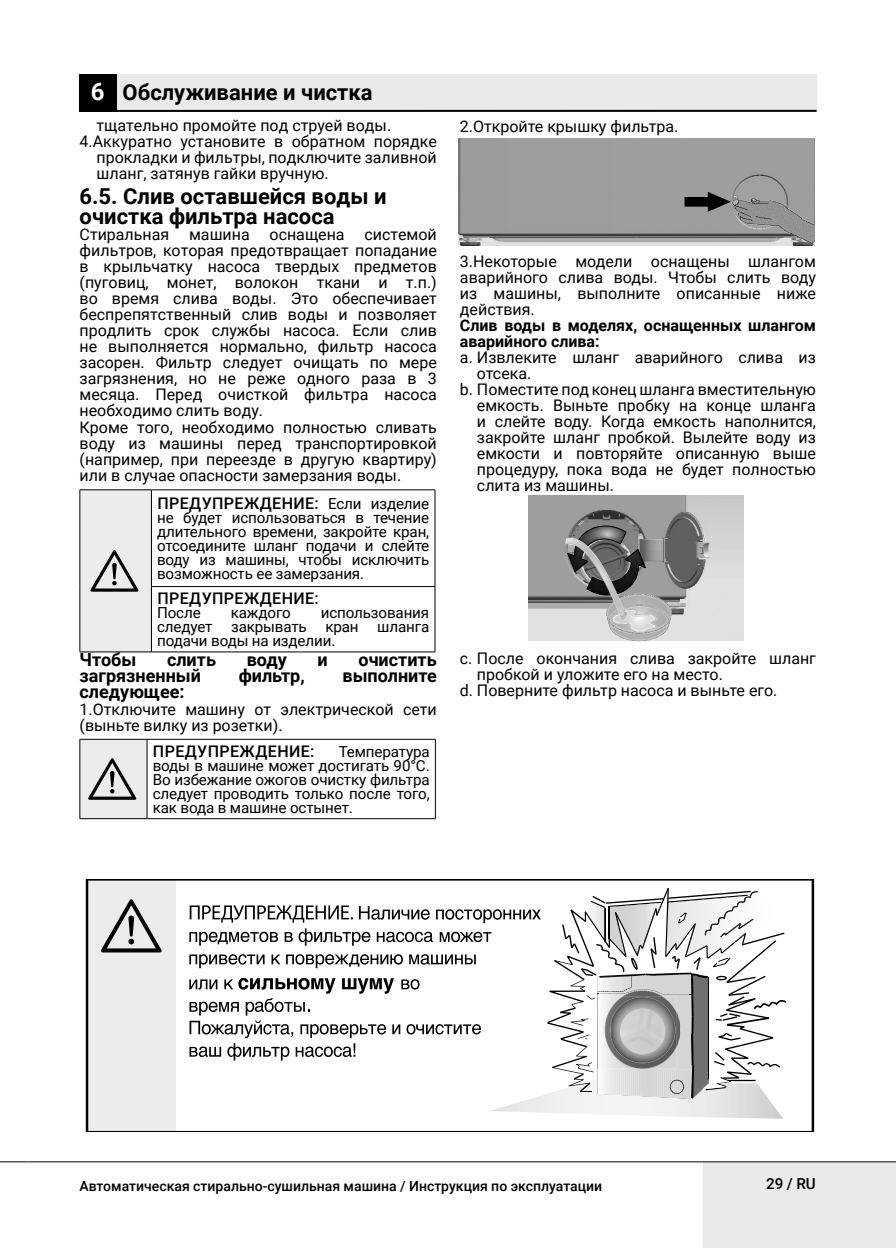
<style>
.page{position:relative;width:896px;height:1248px;background:#fff}
.page>*{position:absolute;margin:0;border:0;box-sizing:border-box;transform-origin:0 0}
.semboller{font:52px "ZIWARNUN";color:#000}
.Girintili_Yazi{font:700 22px/20px "Roboto";color:#000}
.Normal_Yazi{font:700 18px "Roboto";color:#000}
.Girintili_Yazi-2{font:16px/16px "Roboto";color:#000;text-align:justify}
.Normal_Yazi-2{font:16px/16px "Roboto";color:#000;text-align:justify}
.Girintili_Yazi_uyari{font:500 16px "Roboto";letter-spacing:.025em;color:#000}
.Girintili_Yazi-3{font:700 16px/16px "Roboto";color:#000}
.Girintili_Yazi_uyari-2{font:15.2px/14px "Roboto";letter-spacing:-.01em;color:#000;text-align:justify}
.t1{font:500 15.2px "Roboto";color:#000}
.t2{font:500 14px "Roboto";color:#000}
.s1{font-size:24px;color:#fff}
.s2{font-weight:400;font-size:15.2px}
.s3{font-size:16px}
</style>
<div class="page">
<div style="left:703px;top:1161px;width:193px;height:86px;background:#eaeaea"></div>
<svg style="left:0;top:1161px;width:28px;height:1px"></svg>
<hr style="left:28px;top:1161px;width:868px;height:1px;background:#000">
<div style="left:79px;top:74px;width:38px;height:37px;background:#000"></div>
<div style="left:117px;top:74px;width:699px;height:38px;background:#eaeaea"></div>
<hr style="left:79px;top:110px;width:737px;height:2px;background:#000">
<svg style="left:86px;top:879px;width:728px;height:252px"></svg>
<div style="left:80px;top:490px;width:71px;height:162px;background:#ececec"></div>
<hr style="left:151px;top:489px;width:284px;height:1px;background:#000">
<hr style="left:435px;top:490px;width:1px;height:96px;background:#000">
<hr style="left:151px;top:586px;width:284px;height:1px;background:#000">
<hr style="left:435px;top:586px;width:1px;height:65px;background:#000">
<hr style="left:151px;top:651px;width:284px;height:1px;background:#000">
<hr style="left:80px;top:489px;width:71px;height:1px;background:#000">
<hr style="left:79px;top:490px;width:1px;height:96px;background:#000">
<hr style="left:151px;top:490px;width:1px;height:96px;background:#000">
<hr style="left:79px;top:586px;width:1px;height:65px;background:#000">
<hr style="left:151px;top:586px;width:1px;height:65px;background:#000">
<hr style="left:80px;top:651px;width:71px;height:1px;background:#000">
<div style="left:80px;top:739px;width:67px;height:79px;background:#ececec"></div>
<hr style="left:147px;top:739px;width:289px;height:1px;background:#000">
<hr style="left:435px;top:739px;width:1px;height:79px;background:#000">
<hr style="left:147px;top:818px;width:289px;height:1px;background:#000">
<hr style="left:80px;top:739px;width:67px;height:1px;background:#000">
<hr style="left:79px;top:739px;width:1px;height:79px;background:#000">
<hr style="left:147px;top:739px;width:1px;height:79px;background:#000">
<hr style="left:80px;top:818px;width:67px;height:1px;background:#000">
<img style="left:528px;top:495px;width:215px;height:145px">
<img style="left:649px;top:571px;width:45px;height:70px">
<img style="left:542px;top:515px;width:107px;height:127px">
<img style="left:459px;top:138px;width:355px;height:107px">
<svg style="left:684px;top:192px;width:10px;height:20px"></svg>
<img style="left:694px;top:163px;width:120px;height:82px">
<h2 class="Girintili_Yazi" style="left:91px;top:81px;width:283px"><span class="s1">6</span> Обслуживание и чистка</h2>
<p class="Girintili_Yazi-2" style="left:97px;top:116px;width:296px">тщательно промойте под струей воды.</p>
<p class="Girintili_Yazi-2" style="left:97px;top:132px;width:342px;text-indent:-17px">4.Аккуратно установите в обратном порядке прокладки и фильтры, подключите заливной шланг, затянув гайки вручную.</p>
<p class="Girintili_Yazi" style="left:80px;top:186px;width:308px">6.5. Слив оставшейся воды и очистка фильтра насоса</p>
<p class="Normal_Yazi-2" style="left:80px;top:226px;width:359px">Стиральная машина оснащена системой фильтров, которая предотвращает попадание в крыльчатку насоса твердых предметов (пуговиц, монет, волокон ткани и т.п.) во время слива воды. Это обеспечивает беспрепятственный слив воды и позволяет продлить срок службы насоса. Если слив не выполняется нормально, фильтр насоса засорен. Фильтр следует очищать по мере загрязнения, но не реже одного раза в 3 месяца. Перед очисткой фильтра насоса необходимо слить воду.</p>
<p class="Normal_Yazi-2" style="left:80px;top:418px;width:359px">Кроме того, необходимо полностью сливать воду из машины перед транспортировкой (например, при переезде в другую квартиру) или в случае опасности замерзания воды.</p>
<p class="semboller" style="left:90px;top:543px;width:52px">A</p>
<p class="Girintili_Yazi_uyari" style="left:157px;top:492px;width:273px">ПРЕДУПРЕЖДЕНИЕ: <span class="s2">Если изделие</span></p>
<p class="Girintili_Yazi_uyari-2" style="left:157px;top:510px;width:274px">не будет использоваться в течение длительного времени, закройте кран, отсоедините шланг подачи и слейте воду из машины, чтобы исключить возможность ее замерзания.</p>
<p class="Girintili_Yazi_uyari" style="left:157px;top:587px;width:163px">ПРЕДУПРЕЖДЕНИЕ:</p>
<p class="Girintili_Yazi_uyari-2" style="left:157px;top:605px;width:45px">После</p>
<p class="Girintili_Yazi_uyari-2" style="left:231px;top:605px;width:61px">каждого</p>
<p class="Girintili_Yazi_uyari-2" style="left:157px;top:605px;width:274px;text-indent:164px">использования следует закрывать кран шланга подачи воды на изделии<span class="s3">.</span></p>
<p class="Normal_Yazi" style="left:80px;top:647px;width:58px">Чтобы</p>
<p class="Normal_Yazi" style="left:167px;top:647px;width:51px">слить</p>
<p class="Normal_Yazi" style="left:247px;top:647px;width:42px">воду</p>
<p class="Normal_Yazi" style="left:318px;top:647px;width:12px">и</p>
<p class="Normal_Yazi" style="left:358px;top:647px;width:80px">очистить</p>
<p class="Normal_Yazi" style="left:80px;top:663px;width:123px">загрязненный</p>
<p class="Normal_Yazi" style="left:239px;top:663px;width:68px">фильтр,</p>
<p class="Normal_Yazi" style="left:342px;top:663px;width:96px">выполните</p>
<p class="Normal_Yazi" style="left:80px;top:679px;width:106px">следующее:</p>
<p class="Girintili_Yazi-2" style="left:80px;top:700px;width:359px">1.Отключите машину от электрической сети (выньте вилку из розетки).</p>
<p class="semboller" style="left:88px;top:751px;width:52px">A</p>
<p class="Girintili_Yazi_uyari" style="left:153px;top:740px;width:163px">ПРЕДУПРЕЖДЕНИЕ:</p>
<p class="Girintili_Yazi_uyari-2" style="left:153px;top:744px;width:278px;text-indent:186px">Температура воды в машине может достигать 90°C.<br>Во избежание ожогов очистку фильтра следует проводить только после того, как вода в машине остынет.</p>
<p class="Girintili_Yazi-2" style="left:460px;top:118px;width:220px">2.Откройте крышку фильтра.</p>
<p class="Girintili_Yazi-2" style="left:460px;top:252px;width:357px">3.Некоторые модели оснащены шлангом аварийного слива воды. Чтобы слить воду из машины, выполните описанные ниже действия.</p>
<p class="Girintili_Yazi-3" style="left:460px;top:316px;width:357px">Слив воды в моделях, оснащенных шлангом аварийного слива:</p>
<p class="Girintili_Yazi-2" style="left:477px;top:348px;width:340px;text-indent:-17px">a. Извлеките шланг аварийного слива из отсека.</p>
<p class="Girintili_Yazi-2" style="left:477px;top:380px;width:340px;text-indent:-17px">b. Поместите под конец шланга вместительную емкость. Выньте пробку на конце шланга и слейте воду. Когда емкость наполнится, закройте шланг пробкой. Вылейте воду из емкости и повторяйте описанную выше процедуру, пока вода не будет полностью слита из машины.</p>
<p class="Girintili_Yazi-2" style="left:477px;top:650px;width:340px;text-indent:-17px">c. После окончания слива закройте шланг пробкой и уложите его на место.</p>
<p class="Girintili_Yazi-2" style="left:460px;top:682px;width:319px">d. Поверните фильтр насоса и выньте его.</p>
<p class="t2" style="left:79px;top:1175px;width:524px">Автоматическая стирально-сушильная машина / Инструкция по эксплуатации</p>
<p class="t1" style="left:766px;top:1172px;width:51px">29 / RU</p>
</div>
